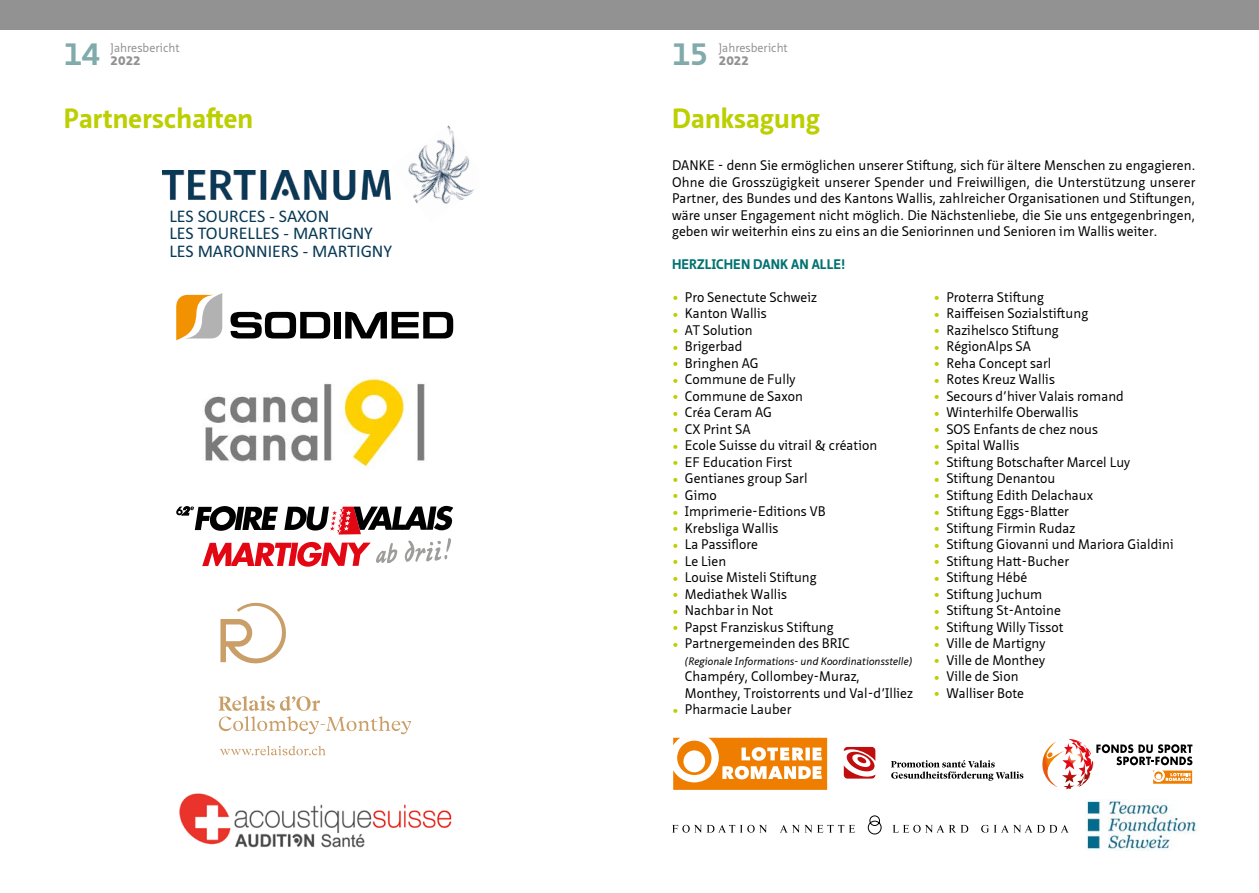
<style>
.page{position:relative;width:1259px;height:893px;background:#fff}
.page>*{position:absolute;margin:0;border:0;box-sizing:border-box;transform-origin:0 0}
.t1{font:700 30px "Neue Sans Pro";color:#81aaab}
.t2{font:700 27px "Neue Sans Pro";letter-spacing:.01em;color:#bccf00}
.t3{font:17.85px/17.2px "Calibri";color:#083956}
.t4{font:13.5px/16.5px "Neue Sans Pro";letter-spacing:.005em;color:#000}
.t5{font:700 13.5px "Neue Sans Pro";letter-spacing:.005em;color:#007270}
.t6{font:12px "Neue Sans Pro";color:#929292}
.t7{font:900 12px "Neue Sans Pro";color:#929292}
.t8{font:italic 10.5px "Neue Sans Pro";letter-spacing:.005em;color:#000}
.s1{font-weight:700;font-size:24px;color:#bccf00}
</style>
<div class="page">
<div style="left:0;top:0;width:1259px;height:30px;background:#929292"></div>
<svg style="left:176px;top:293px;width:46px;height:47px"></svg>
<svg style="left:230px;top:312px;width:100px;height:26px"></svg>
<div style="left:334px;top:312px;width:7px;height:26px;background:#000"></div>
<svg style="left:345px;top:311px;width:108px;height:27px"></svg>
<img style="left:408px;top:126px;width:66px;height:78px">
<img style="left:163px;top:170px;width:225px;height:30px">
<svg style="left:388px;top:170px;width:3px;height:30px"></svg>
<img style="left:204px;top:376px;width:221px;height:91px">
<svg style="left:220px;top:603px;width:66px;height:60px"></svg>
<svg style="left:218px;top:696px;width:193px;height:38px"></svg>
<svg style="left:220px;top:746px;width:106px;height:9px"></svg>
<img style="left:179px;top:793px;width:273px;height:55px">
<svg style="left:176px;top:506px;width:277px;height:61px"></svg>
<img style="left:1085px;top:799px;width:111px;height:51px">
<svg style="left:673px;top:737px;width:155px;height:53px"></svg>
<svg style="left:673px;top:738px;width:154px;height:52px"></svg>
<svg style="left:1042px;top:739px;width:150px;height:50px"></svg>
<svg style="left:891px;top:760px;width:132px;height:21px"></svg>
<svg style="left:844px;top:747px;width:31px;height:32px"></svg>
<svg style="left:672px;top:825px;width:95px;height:8px"></svg>
<svg style="left:780px;top:825px;width:75px;height:8px"></svg>
<svg style="left:892px;top:825px;width:76px;height:8px"></svg>
<svg style="left:981px;top:825px;width:87px;height:8px"></svg>
<svg style="left:867px;top:815px;width:15px;height:19px"></svg>
<h1 class="t1" style="left:64px;top:35px;width:37px">14</h1>
<p class="t6" style="left:111px;top:40px;width:70px">Jahresbericht</p>
<p class="t7" style="left:111px;top:53px;width:32px">2022</p>
<h1 class="t1" style="left:672px;top:35px;width:37px">15</h1>
<p class="t6" style="left:719px;top:40px;width:70px">Jahresbericht</p>
<p class="t7" style="left:719px;top:53px;width:32px">2022</p>
<h2 class="t2" style="left:64px;top:100px;width:191px">Partnerschaften</h2>
<h2 class="t2" style="left:672px;top:100px;width:149px">Danksagung</h2>
<p class="t4" style="left:672px;top:157px;width:525px;text-align:justify">DANKE - denn Sie ermöglichen unserer Stiftung, sich für ältere Menschen zu engagieren.<br>Ohne die Grosszügigkeit unserer Spender und Freiwilligen, die Unterstützung unserer Partner, des Bundes und des Kantons Wallis, zahlreicher Organisationen und Stiftungen, wäre unser Engagement nicht möglich. Die Nächstenliebe, die Sie uns entgegenbringen, geben wir weiterhin eins zu eins an die Seniorinnen und Senioren im Wallis weiter.</p>
<p class="t5" style="left:672px;top:255px;width:175px">HERZLICHEN DANK AN ALLE!</p>
<h3 class="t3" style="left:169px;top:207px;width:224px">LES SOURCES - SAXON<br>LES TOURELLES - MARTIGNY<br>LES MARONNIERS - MARTIGNY</h3>
<p class="t4" style="left:672px;top:289px;width:207px"><span class="s1">∙</span> Pro Senectute Schweiz<br><span class="s1">∙</span> Kanton Wallis<br><span class="s1">∙</span> AT Solution<br><span class="s1">∙</span> Brigerbad<br><span class="s1">∙</span> Bringhen AG<br><span class="s1">∙</span> Commune de Fully<br><span class="s1">∙</span> Commune de Saxon<br><span class="s1">∙</span> Créa Ceram AG<br><span class="s1">∙</span> CX Print SA<br><span class="s1">∙</span> Ecole Suisse du vitrail &amp; création <span class="s1">∙</span> EF Education First<br><span class="s1">∙</span> Gentianes group Sarl<br><span class="s1">∙</span> Gimo<br><span class="s1">∙</span> Imprimerie-Editions VB<br><span class="s1">∙</span> Krebsliga Wallis<br><span class="s1">∙</span> La Passiflore<br><span class="s1">∙</span> Le Lien<br><span class="s1">∙</span> Louise Misteli Stiftung<br><span class="s1">∙</span> Mediathek Wallis<br><span class="s1">∙</span> Nachbar in Not<br><span class="s1">∙</span> Papst Franziskus Stiftung<br><span class="s1">∙</span> Partnergemeinden des BRIC</p>
<p class="t8" style="left:685px;top:654px;width:229px">(Regionale Informations- und Koordinationsstelle)</p>
<p class="t4" style="left:685px;top:668px;width:177px">Champéry, Collombey-Muraz,</p>
<p class="t4" style="left:685px;top:685px;width:230px">Monthey, Troistorrents und Val-d’Illiez</p>
<p class="t4" style="left:672px;top:701px;width:121px"><span class="s1">∙</span> Pharmacie Lauber</p>
<p class="t4" style="left:933px;top:289px;width:242px"><span class="s1">∙</span> Proterra Stiftung<br><span class="s1">∙</span> Raiffeisen Sozialstiftung<br><span class="s1">∙</span> Razihelsco Stiftung<br><span class="s1">∙</span> RégionAlps SA<br><span class="s1">∙</span> Reha Concept sarl<br><span class="s1">∙</span> Rotes Kreuz Wallis<br><span class="s1">∙</span> Secours d’hiver Valais romand<br><span class="s1">∙</span> Winterhilfe Oberwallis<br><span class="s1">∙</span> SOS Enfants de chez nous<br><span class="s1">∙</span> Spital Wallis<br><span class="s1">∙</span> Stiftung Botschafter Marcel Luy<br><span class="s1">∙</span> Stiftung Denantou<br><span class="s1">∙</span> Stiftung Edith Delachaux<br><span class="s1">∙</span> Stiftung Eggs-Blatter<br><span class="s1">∙</span> Stiftung Firmin Rudaz<br><span class="s1">∙</span> Stiftung Giovanni und Mariora Gialdini <span class="s1">∙</span> Stiftung Hatt-Bucher<br><span class="s1">∙</span> Stiftung Hébé<br><span class="s1">∙</span> Stiftung Juchum<br><span class="s1">∙</span> Stiftung St-Antoine<br><span class="s1">∙</span> Stiftung Willy Tissot<br><span class="s1">∙</span> Ville de Martigny<br><span class="s1">∙</span> Ville de Monthey<br><span class="s1">∙</span> Ville de Sion<br><span class="s1">∙</span> Walliser Bote</p>
</div>
